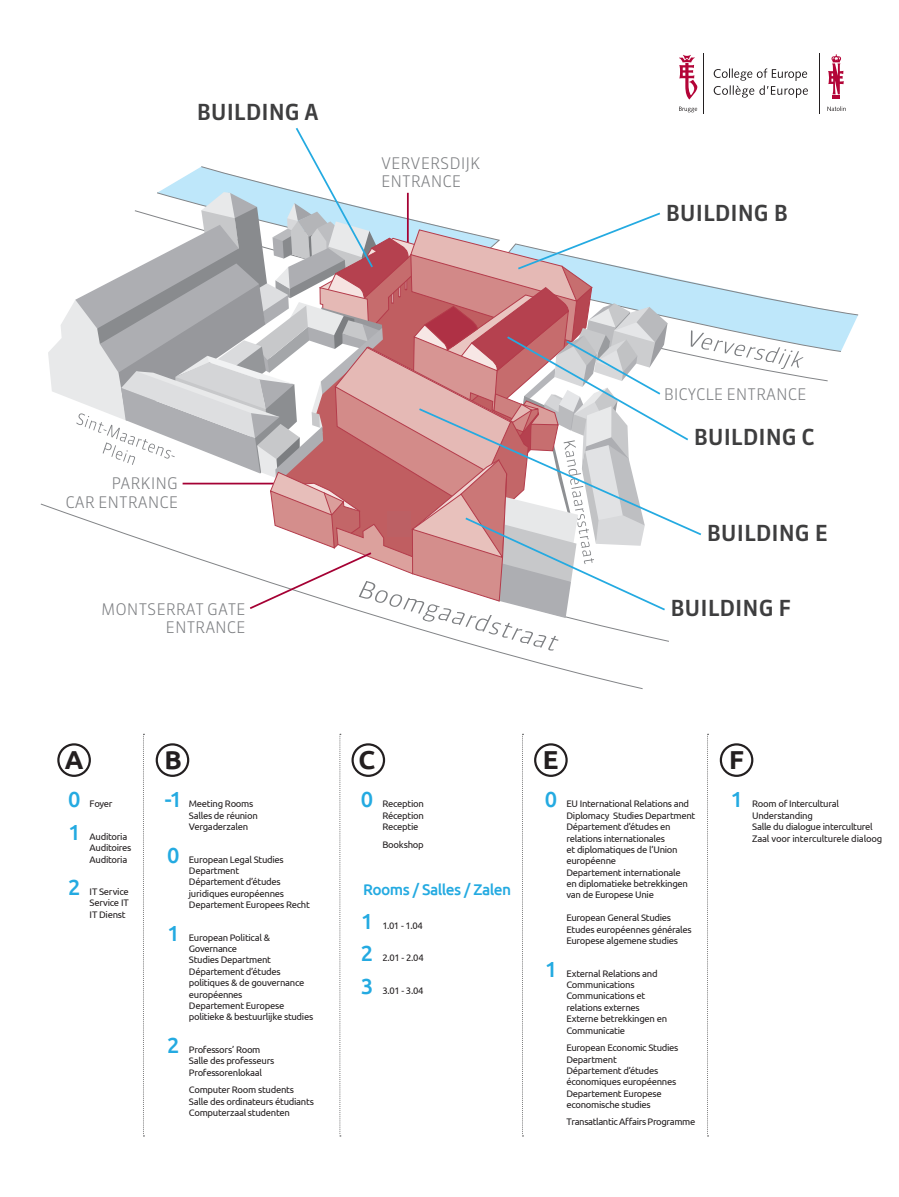
<style>
.page{position:relative;width:899px;height:1197px;background:#fff}
.page>*{position:absolute;margin:0;border:0;box-sizing:border-box;transform-origin:0 0}
.t1{font:700 25.93px "Ubuntu";color:#231f20}
.t2{font:500 22.01px "Sanuk OT";color:#3e3e3f}
.t3{font:500 21.84px "Ubuntu";color:#24aae1}
.t4{font:300 15.92px/18.6px "Sanuk OT";color:#7c7e81;text-align:right}
.t5{font:500 15.5px "Ubuntu";letter-spacing:-.035em;color:#24aae1}
.t6{font:9.48px/11.4px "Ubuntu";letter-spacing:-.03em;color:#231f20}
</style>
<div class="page">
<div style="left:57px;top:743px;width:34px;height:34px;border:2px solid #231f20;border-radius:50%"></div>
<div style="left:156px;top:743px;width:33px;height:34px;border:2px solid #231f20;border-radius:50%"></div>
<div style="left:351px;top:743px;width:34px;height:34px;border:2px solid #231f20;border-radius:50%"></div>
<svg style="left:143px;top:734px;width:1px;height:402px"></svg>
<svg style="left:340px;top:734px;width:1px;height:402px"></svg>
<div style="left:534px;top:743px;width:34px;height:34px;border:2px solid #231f20;border-radius:50%"></div>
<svg style="left:522px;top:734px;width:1px;height:402px"></svg>
<div style="left:720px;top:743px;width:33px;height:34px;border:2px solid #231f20;border-radius:50%"></div>
<svg style="left:707px;top:734px;width:1px;height:402px"></svg>
<svg style="left:714px;top:68px;width:94px;height:30px"></svg>
<hr style="left:704px;top:53px;width:1px;height:61px;background:#231f20">
<hr style="left:819px;top:53px;width:1px;height:61px;background:#231f20">
<svg style="left:679px;top:107px;width:18px;height:5px"></svg>
<svg style="left:827px;top:106px;width:19px;height:5px"></svg>
<svg style="left:828px;top:54px;width:16px;height:45px"></svg>
<svg style="left:679px;top:55px;width:18px;height:44px"></svg>
<svg style="left:48px;top:128px;width:811px;height:522px"></svg>
<div style="left:387px;top:511px;width:23px;height:26px;background:#bc6064"></div>
<h2 class="t2" style="left:197px;top:98px;width:123px">BUILDING A</h2>
<h3 class="t4" style="left:381px;top:153px;width:101px;text-align:left">VERVERSDIJK<br>ENTRANCE</h3>
<h3 class="t4" style="left:66px;top:474px;width:114px">PARKING<br>CAR ENTRANCE</h3>
<h2 class="t2" style="left:666px;top:199px;width:123px">BUILDING B</h2>
<h3 class="t4" style="left:664px;top:384px;width:144px">BICYCLE ENTRANCE</h3>
<h2 class="t2" style="left:694px;top:424px;width:122px">BUILDING C</h2>
<h2 class="t2" style="left:707px;top:519px;width:123px">BUILDING E</h2>
<h3 class="t4" style="left:101px;top:599px;width:146px">MONTSERRAT GATE</h3>
<h2 class="t2" style="left:670px;top:594px;width:122px">BUILDING F</h2>
<h3 class="t4" style="left:166px;top:618px;width:82px">ENTRANCE</h3>
<h1 class="t1" style="left:65px;top:743px;width:20px">A</h1>
<h3 class="t3" style="left:68px;top:785px;width:14px">0</h3>
<p class="t6" style="left:90px;top:798px;width:24px">Foyer</p>
<h3 class="t3" style="left:68px;top:818px;width:14px">1</h3>
<p class="t6" style="left:90px;top:830px;width:43px">Auditoria<br>Auditoires<br>Auditoria</p>
<h3 class="t3" style="left:68px;top:873px;width:14px">2</h3>
<p class="t6" style="left:90px;top:885px;width:41px;text-align:justify">IT Service Service IT IT Dienst</p>
<h1 class="t1" style="left:164px;top:743px;width:19px">B</h1>
<h3 class="t3" style="left:165px;top:785px;width:19px">-1</h3>
<p class="t6" style="left:189px;top:798px;width:70px">Meeting Rooms<br>Salles de réunion<br>Vergaderzalen</p>
<h3 class="t3" style="left:167px;top:841px;width:14px">0</h3>
<h3 class="t3" style="left:167px;top:919px;width:14px">1</h3>
<h3 class="t3" style="left:167px;top:1031px;width:14px">2</h3>
<p class="t6" style="left:189px;top:853px;width:122px">European Legal Studies<br>Department<br>Département d’études juridiques européennes<br>Departement Europees Recht</p>
<p class="t6" style="left:189px;top:931px;width:126px">European Political &amp;<br>Governance<br>Studies Department<br>Département d’études politiques &amp; de gouvernance européennes<br>Departement Europese politieke &amp; bestuurlijke studies</p>
<p class="t6" style="left:189px;top:1043px;width:87px">Professors’ Room<br>Salle des professeurs<br>Professorenlokaal</p>
<p class="t6" style="left:189px;top:1084px;width:127px">Computer Room students<br>Salle des ordinateurs étudiants<br>Computerzaal studenten</p>
<h1 class="t1" style="left:358px;top:743px;width:18px">C</h1>
<h3 class="t3" style="left:361px;top:785px;width:14px">0</h3>
<p class="t6" style="left:382px;top:798px;width:43px;text-align:justify">Reception Réception Receptie</p>
<p class="t6" style="left:382px;top:838px;width:43px">Bookshop</p>
<h3 class="t5" style="left:363px;top:880px;width:150px">Rooms / Salles / Zalen</h3>
<h3 class="t3" style="left:361px;top:907px;width:14px">1</h3>
<p class="t6" style="left:382px;top:919px;width:42px">1.01 - 1.04</p>
<h3 class="t3" style="left:361px;top:939px;width:14px">2</h3>
<p class="t6" style="left:382px;top:951px;width:43px">2.01 - 2.04</p>
<h3 class="t3" style="left:361px;top:972px;width:14px">3</h3>
<p class="t6" style="left:382px;top:984px;width:43px">3.01 - 3.04</p>
<h1 class="t1" style="left:543px;top:743px;width:17px">E</h1>
<h3 class="t3" style="left:545px;top:785px;width:14px">0</h3>
<h3 class="t3" style="left:545px;top:955px;width:14px">1</h3>
<p class="t6" style="left:566px;top:798px;width:130px">EU International Relations and<br>Diplomacy Studies Department<br>Département d’études en relations internationales<br>et diplomatiques de l’Union européenne<br>Departement internationale<br>en diplomatieke betrekkingen van de Europese Unie</p>
<p class="t6" style="left:566px;top:912px;width:127px">European General Studies<br>Etudes européennes générales<br>Europese algemene studies</p>
<p class="t6" style="left:566px;top:967px;width:102px">External Relations and<br>Communications<br>Communications et relations externes<br>Externe betrekkingen en<br>Communicatie</p>
<p class="t6" style="left:566px;top:1041px;width:114px">European Economic Studies<br>Department</p>
<p class="t6" style="left:566px;top:1064px;width:111px">Département d’études économiques européennes<br>Departement Europese economische studies</p>
<p class="t6" style="left:566px;top:1116px;width:130px">Transatlantic Affairs Programme</p>
<h1 class="t1" style="left:729px;top:743px;width:16px">F</h1>
<h3 class="t3" style="left:730px;top:785px;width:14px">1</h3>
<p class="t6" style="left:752px;top:798px;width:132px">Room of Intercultural<br>Understanding<br>Salle du dialogue interculturel<br>Zaal voor interculturele dialoog</p>
</div>
